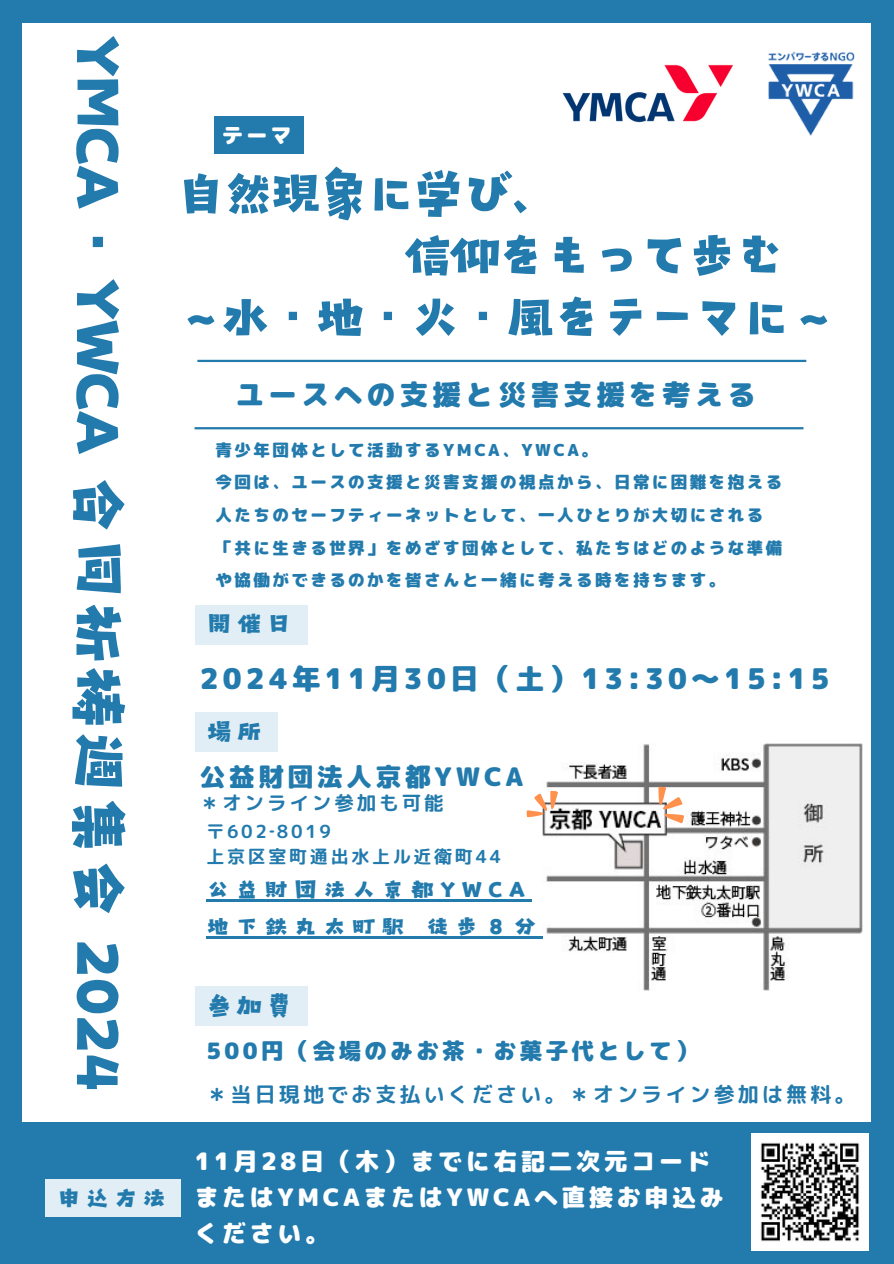
<style>
.page{position:relative;width:894px;height:1264px;background:#fff}
.page>*{position:absolute;margin:0;border:0;box-sizing:border-box;transform-origin:0 0}
.t1{font:70.5px "Canva Sugar Cube JP";letter-spacing:-.025em;color:#227aad}
.t2{font:57px "Canva Sugar Cube JP";letter-spacing:-.065em;color:#227aad}
.t3{font:28.5px "rounded mplus 1 p black";letter-spacing:.15em;color:#227aad}
.t4{font:28.5px "Canva Sugar Cube JP";letter-spacing:.15em;color:#227aad}
.t5{font:27px "Canva Sugar Cube JP";color:#227aad}
.t6{font:25.5px/37.2px "Canva Sugar Cube JP";letter-spacing:.245em;color:#227aad}
.t7{font:25.5px "rounded mplus 1 p black";letter-spacing:.15em;color:#227aad}
.t8{font:24px/36px "rounded mplus 1 p black";letter-spacing:.15em;color:#fff}
.t9{font:22.5px "rounded mplus 1 p black";letter-spacing:.15em;color:#227aad}
.t10{font:21px "rounded mplus 1 p bold";letter-spacing:.15em;color:#227aad}
.t11{font:21px "rounded mplus 1 p black";color:#fff}
.t12{font:19.5px "rounded mplus 1 p bold";letter-spacing:.15em;color:#227aad}
.t13{font:18px "rounded mplus 1 p bold";letter-spacing:.15em;color:#227aad}
.t14{font:16.5px/32.7px "rounded mplus 1 p black";letter-spacing:.15em;color:#227aad}
.s1{font-size:69px}
</style>
<div class="page">
<div style="left:0;top:0;width:893px;height:1263px;background:#227aad"></div>
<div style="left:23px;top:23px;width:847px;height:1098px;background:#fff"></div>
<img style="left:751px;top:1133px;width:117px;height:117px">
<img style="left:768px;top:51px;width:87px;height:85px">
<img style="left:562px;top:64px;width:171px;height:59px">
<hr style="left:197px;top:360px;width:609px;height:2px;background:#227aad">
<hr style="left:194px;top:427px;width:609px;height:2px;background:#227aad">
<img style="left:542px;top:744px;width:320px;height:246px">
<svg style="left:526px;top:788px;width:36px;height:36px"></svg>
<div style="left:214px;top:116px;width:89px;height:37px;background:#227aad"></div>
<div style="left:46px;top:1179px;width:135px;height:38px;background:#e1eef5"></div>
<div style="left:195px;top:605px;width:112px;height:39px;background:#e1eef5"></div>
<div style="left:195px;top:712px;width:82px;height:40px;background:#e1eef5"></div>
<div style="left:195px;top:986px;width:112px;height:40px;background:#e1eef5"></div>
<hr style="left:206px;top:899px;width:325px;height:2px;background:#227aad">
<hr style="left:206px;top:936px;width:336px;height:2px;background:#227aad">
<svg style="left:649px;top:783px;width:37px;height:44px"></svg>
<p class="t1" style="left:133px;top:35px;width:177px;rotate:90deg">YMCA</p>
<p class="t1" style="left:66px;top:208px;width:65px">・</p>
<p class="t1" style="left:133px;top:278px;width:815px;rotate:90deg">YWCA <span class="s1">合同祈祷週集会</span> 2024</p>
<h4 class="t5" style="left:57px;top:1184px;width:111px">申込方法</h4>
<h3 class="t11" style="left:222px;top:120px;width:71px">テーマ</h3>
<h2 class="t2" style="left:175px;top:165px;width:385px">自然現象に学び、</h2>
<h2 class="t2" style="left:401px;top:227px;width:385px">信仰をもって歩む</h2>
<h2 class="t2" style="left:175px;top:289px;width:641px">～水・地・火・風をテーマに～</h2>
<p class="t3" style="left:235px;top:374px;width:522px">ユースへの支援と災害支援を考える</p>
<p class="t14" style="left:215px;top:433px;width:384px">青少年団体として活動するYMCA、YWCA。</p>
<p class="t14" style="left:215px;top:465px;width:568px">今回は、ユースの支援と災害支援の視点から、日常に困難を抱える人たちのセーフティーネットとして、一人ひとりが大切にされる「共に生きる世界」をめざす団体として、私たちはどのような準備や協働ができるのかを皆さんと一緒に考える時を持ちます。</p>
<h4 class="t4" style="left:206px;top:609px;width:87px">開催日</h4>
<p class="t3" style="left:200px;top:658px;width:631px">2024年11月30日（土）13:30～15:15</p>
<p class="t4" style="left:206px;top:717px;width:57px">場所</p>
<h5 class="t7" style="left:200px;top:758px;width:325px">公益財団法人京都YWCA</h5>
<h5 class="t12" style="left:200px;top:789px;width:245px">＊オンライン参加も可能</h5>
<h4 class="t13" style="left:206px;top:818px;width:126px">〒602‐8019</h4>
<p class="t13" style="left:206px;top:844px;width:296px">上京区室町通出水上ル近衛町44</p>
<h3 class="t6" style="left:206px;top:871px;width:331px">公益財団法人京都YWCA地下鉄丸太町駅 徒歩８分</h3>
<p class="t4" style="left:206px;top:990px;width:87px">参加費</p>
<p class="t9" style="left:206px;top:1034px;width:492px">500円（会場のみお茶・お菓子代として）</p>
<p class="t10" style="left:206px;top:1079px;width:650px">＊当日現地でお支払いください。＊オンライン参加は無料。</p>
<h3 class="t8" style="left:195px;top:1143px;width:530px">11月28日（木）までに右記二次元コードまたはYMCAまたはYWCAへ直接お申込みください。</h3>
</div>
